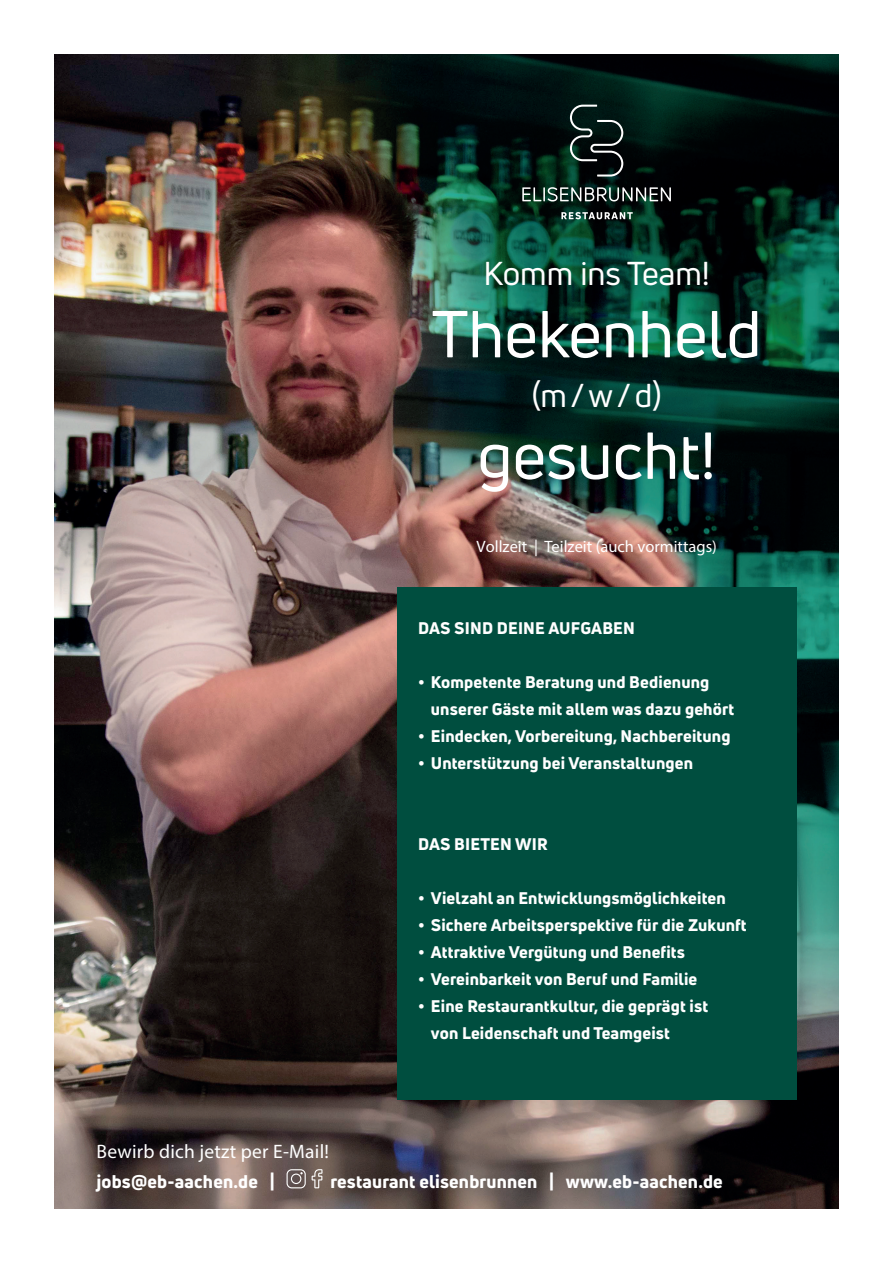
<style>
.page{position:relative;width:893px;height:1263px;background:#fff}
.page>*{position:absolute;margin:0;border:0;box-sizing:border-box;transform-origin:0 0}
.t1{font:64.8px "Uni Neue";color:#fff}
.t2{font:32.4px "Uni Neue";color:#fff}
.t3{font:19.5px "Myriad Pro";letter-spacing:.01em;color:#fff}
.t4{font:800 18px "Uni Neue";letter-spacing:.01em;color:#fff}
.t5{font:800 16.5px/27px "Uni Neue";letter-spacing:.01em;color:#fff}
.t6{font:16.5px "Myriad Pro";color:#fff}
</style>
<div class="page">
<img style="left:54px;top:54px;width:785px;height:1155px">
<svg style="left:522px;top:187px;width:149px;height:15px;background:#4e5d58"></svg>
<svg style="left:561px;top:212px;width:72px;height:7px"></svg>
<svg style="left:570px;top:105px;width:53px;height:72px;background:#243330"></svg>
<div style="left:397px;top:588px;width:400px;height:512px;background:#004e3f"></div>
<svg style="left:287px;top:1169px;width:19px;height:19px"></svg>
<svg style="left:312px;top:1169px;width:10px;height:19px"></svg>
<h2 class="t2" style="left:483px;top:254px;width:228px">Komm ins Team!</h2>
<h1 class="t1" style="left:432px;top:294px;width:331px">Thekenheld</h1>
<h2 class="t2" style="left:532px;top:375px;width:131px">(m / w / d)</h2>
<h1 class="t1" style="left:477px;top:415px;width:240px">gesucht!</h1>
<p class="t6" style="left:477px;top:536px;width:242px">Vollzeit | Teilzeit (auch vormittags)</p>
<p class="t5" style="left:418px;top:614px;width:218px">DAS SIND DEINE AUFGABEN</p>
<p class="t5" style="left:431px;top:668px;width:305px;text-indent:-13px">• Kompetente Beratung und Bedienung unserer Gäste mit allem was dazu gehört</p>
<p class="t5" style="left:418px;top:722px;width:314px">• Eindecken, Vorbereitung, Nachbereitung</p>
<p class="t5" style="left:418px;top:749px;width:276px">• Unterstützung bei Veranstaltungen</p>
<p class="t5" style="left:418px;top:830px;width:131px">DAS BIETEN WIR</p>
<p class="t5" style="left:418px;top:884px;width:309px">• Vielzahl an Entwicklungsmöglichkeiten</p>
<p class="t5" style="left:418px;top:911px;width:330px">• Sichere Arbeitsperspektive für die Zukunft</p>
<p class="t5" style="left:418px;top:938px;width:268px">• Attraktive Vergütung und Benefits</p>
<p class="t5" style="left:418px;top:965px;width:281px">• Vereinbarkeit von Beruf und Familie</p>
<p class="t5" style="left:431px;top:992px;width:279px;text-indent:-13px">• Eine Restaurantkultur, die geprägt ist von Leidenschaft und Teamgeist</p>
<p class="t3" style="left:97px;top:1140px;width:234px">Bewirb dich jetzt per E-Mail!</p>
<p class="t4" style="left:97px;top:1170px;width:180px">jobs@eb-aachen.de |</p>
<p class="t4" style="left:330px;top:1170px;width:394px">restaurant elisenbrunnen | www.eb-aachen.de</p>
</div>
